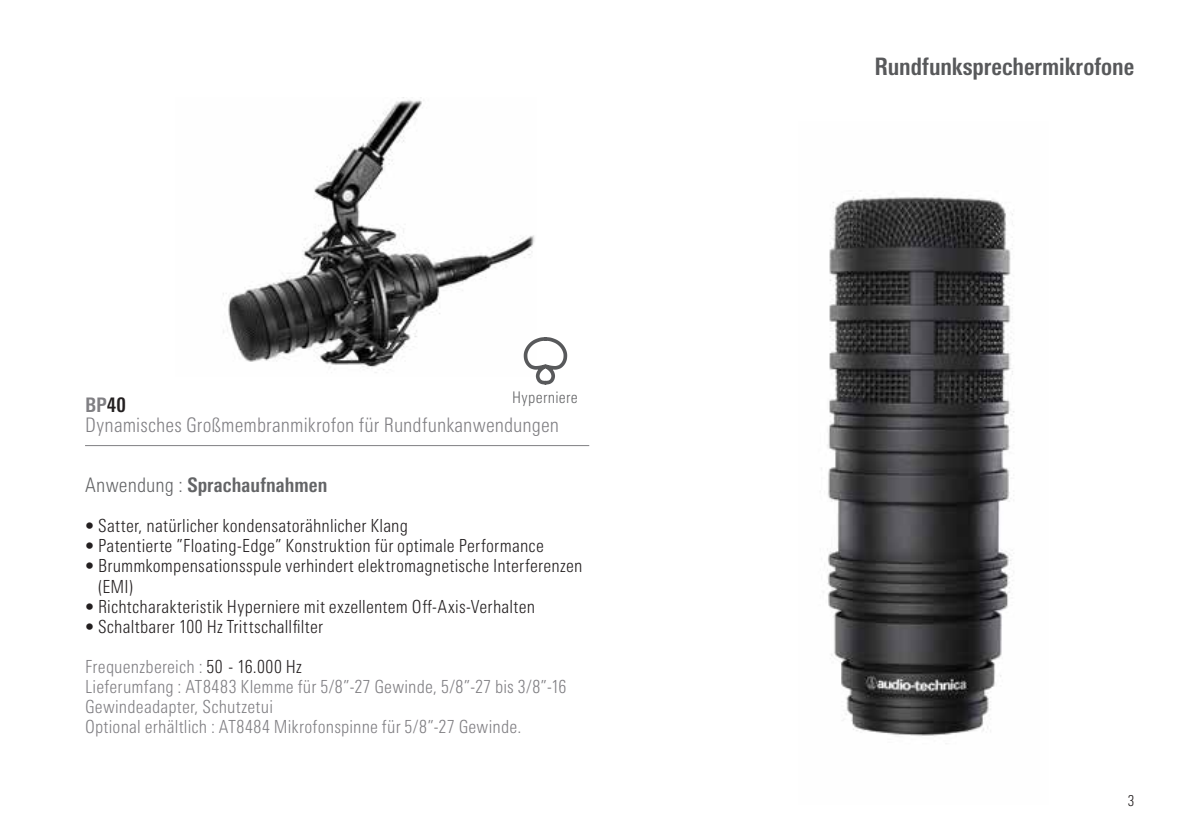
<style>
.page{position:relative;width:1191px;height:840px;background:#fff}
.page>*{position:absolute;margin:0;border:0;box-sizing:border-box;transform-origin:0 0}
.t1{font:700 condensed 24px "Univers Next Pro";color:#58595b}
.t2{font:300 condensed 20px/20px "Univers Next Pro";letter-spacing:.005em;color:#807f83}
.t3{font:700 condensed 20px "Univers Next Pro";letter-spacing:.005em;color:#636466}
.t4{font:300 condensed 18px/20px "Univers Next Pro";letter-spacing:.01em;color:#231f20}
.t5{font:300 condensed 18px/20px "Univers Next Pro";letter-spacing:.015em;color:#807f83}
.t6{font:300 condensed 16px "Univers Next Pro";letter-spacing:.02em;color:#636466}
.t7{font:300 condensed 15px "Univers Next Pro";color:#231f20}
.s1{font-weight:700}
.s2{font-weight:700;color:#231f20}
.s3{font-weight:300}
.s4{color:#231f20}
</style>
<div class="page">
<img style="left:223px;top:97px;width:312px;height:276px">
<hr style="left:85px;top:445px;width:504px;height:1px;background:#807f83">
<img style="left:821px;top:195px;width:193px;height:541px">
<svg style="left:521px;top:335px;width:47px;height:50px"></svg>
<p class="t6" style="left:512px;top:388px;width:67px">Hyperniere</p>
<p class="t2" style="left:85px;top:395px;width:475px"><span class="s1">BP</span><span class="s2">40<br></span>Dynamisches Großmembranmikrofon für Rundfunkanwendungen</p>
<p class="t3" style="left:85px;top:473px;width:244px"><span class="s3">Anwendung :</span> Sprachaufnahmen</p>
<p class="t4" style="left:85px;top:515px;width:324px">• Satter, natürlicher kondensatorähnlicher Klang</p>
<p class="t4" style="left:85px;top:535px;width:460px">• Patentierte ”Floating-Edge” Konstruktion für optimale Performance</p>
<p class="t4" style="left:98px;top:555px;width:486px;text-indent:-13px">• Brummkompensationsspule verhindert elektromagnetische Interferenzen (EMI)</p>
<p class="t4" style="left:85px;top:595px;width:451px">• Richtcharakteristik Hyperniere mit exzellentem Off-Axis-Verhalten</p>
<p class="t4" style="left:85px;top:615px;width:239px">• Schaltbarer 100 Hz Trittschallfilter</p>
<p class="t5" style="left:85px;top:655px;width:483px">Frequenzbereich : <span class="s4">50 - 16.000 Hz<br></span>Lieferumfang : AT8483 Klemme für 5/8”-27 Gewinde, 5/8”-27 bis 3/8”-16<br>Gewindeadapter, Schutzetui<br>Optional erhältlich : AT8484 Mikrofonspinne für 5/8”-27 Gewinde.</p>
<h1 class="t1" style="left:874px;top:52px;width:261px">Rundfunksprechermikrofone</h1>
<p class="t7" style="left:1127px;top:791px;width:8px">3</p>
</div>
